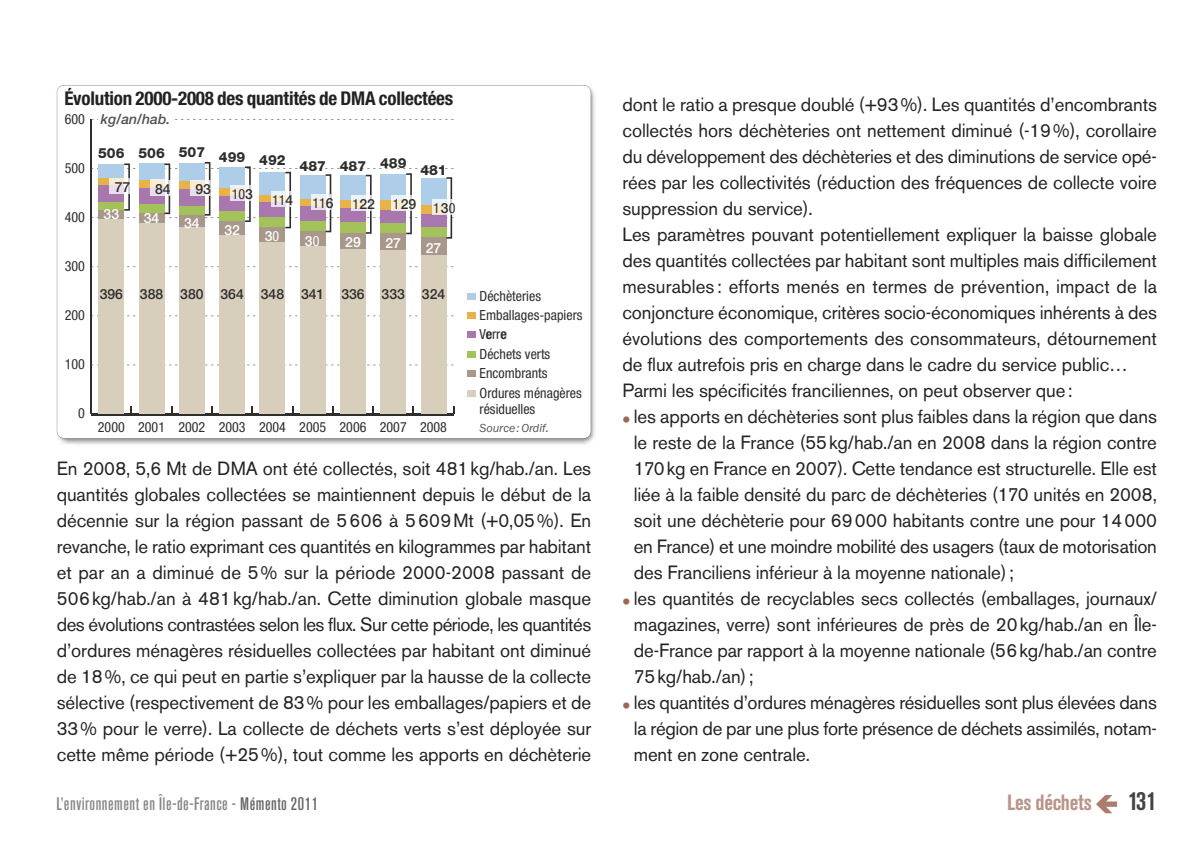
<style>
.page{position:relative;width:1191px;height:842px;background:#fff}
.page>*{position:absolute;margin:0;border:0;box-sizing:border-box;transform-origin:0 0}
.t1{font:700 condensed 26.8px "Akzidenz Grotesk BE";color:#444443;scale:.94 1}
.t2{font:700 condensed 21.8px "Akzidenz Grotesk BE";letter-spacing:-.01em;color:#ba9488}
.t3{font:19px/26px "Akzidenz Grotesk BE";letter-spacing:-.005em;color:#222221;text-align:justify}
.t4{font:700 condensed 19px "Helvetica Neue";letter-spacing:-.01em;color:#222221}
.t5{font:500 condensed 18px "Akzidenz Grotesk BE";letter-spacing:.03em;color:#868685}
.t6{font:condensed 14px/19.4px "Helvetica Neue";color:#2f2e2d}
.t7{font:500 14px "Helvetica Neue";color:#2f2e2d}
.t8{font:800 14px "Helvetica Neue";color:#2f2e2d}
.t9{font:condensed 14px "Helvetica Neue";color:#fff}
.t10{font:italic 500 14px "Helvetica Neue";color:#515150}
.t11{font:700 condensed 14px "Helvetica Neue";letter-spacing:-.01em;color:#2f2e2d}
.t12{font:italic 12px "Franklin Gothic";color:#515150}
.s1{font-size:24px;color:#9d6654}
.s2{color:#656564}
</style>
<div class="page">
<svg style="left:1096px;top:795px;width:21px;height:18px"></svg>
<img style="left:56px;top:85px;width:539px;height:360px">
<div style="left:57px;top:86px;width:534px;height:352px;background:#fff;border-radius:7px"></div>
<hr style="left:91px;top:413px;width:363px;height:2px;background:#2f2e2d">
<hr style="left:91px;top:120px;width:1px;height:294px;background:#2f2e2d">
<svg style="left:92px;top:365px;width:361px;height:1px"></svg>
<svg style="left:92px;top:316px;width:361px;height:1px"></svg>
<svg style="left:92px;top:267px;width:361px;height:1px"></svg>
<svg style="left:91px;top:119px;width:362px;height:1px"></svg>
<div style="left:259px;top:228px;width:26px;height:15px;background:#a8988c"></div>
<div style="left:300px;top:231px;width:26px;height:16px;background:#a8988c"></div>
<div style="left:340px;top:233px;width:26px;height:16px;background:#a8988c"></div>
<div style="left:380px;top:233px;width:26px;height:18px;background:#a8988c"></div>
<div style="left:421px;top:238px;width:25px;height:17px;background:#a8988c"></div>
<div style="left:98px;top:219px;width:26px;height:195px;background:#d7cfbc"></div>
<div style="left:139px;top:224px;width:25px;height:190px;background:#d7cfbc"></div>
<div style="left:179px;top:228px;width:26px;height:186px;background:#d7cfbc"></div>
<div style="left:219px;top:235px;width:26px;height:179px;background:#d7cfbc"></div>
<div style="left:259px;top:243px;width:26px;height:171px;background:#d7cfbc"></div>
<div style="left:300px;top:247px;width:26px;height:167px;background:#d7cfbc"></div>
<div style="left:340px;top:249px;width:26px;height:165px;background:#d7cfbc"></div>
<div style="left:380px;top:251px;width:26px;height:163px;background:#d7cfbc"></div>
<div style="left:421px;top:255px;width:25px;height:159px;background:#d7cfbc"></div>
<div style="left:98px;top:114px;width:74px;height:14px;background:#fff"></div>
<svg style="left:91px;top:162px;width:363px;height:77px"></svg>
<div style="left:467px;top:312px;width:9px;height:7px;background:#e7b248"></div>
<div style="left:467px;top:332px;width:9px;height:6px;background:#a877ad"></div>
<div style="left:467px;top:351px;width:9px;height:7px;background:#a3c259"></div>
<div style="left:467px;top:371px;width:9px;height:6px;background:#a8988c"></div>
<div style="left:467px;top:390px;width:9px;height:7px;background:#d7cfbc"></div>
<div style="left:467px;top:293px;width:9px;height:6px;background:#adcde9"></div>
<p class="t4" style="left:64px;top:91px;width:390px">Évolution 2000-2008 des quantités de DMA collectées</p>
<p class="t6" style="left:65px;top:110px;width:22px">600</p>
<p class="t6" style="left:65px;top:159px;width:22px">500</p>
<p class="t6" style="left:65px;top:208px;width:22px">400</p>
<p class="t6" style="left:65px;top:257px;width:22px">300</p>
<p class="t6" style="left:65px;top:306px;width:22px">200</p>
<p class="t10" style="left:101px;top:114px;width:71px">kg/an/hab.</p>
<p class="t8" style="left:98px;top:148px;width:68px">506 506</p>
<p class="t8" style="left:179px;top:147px;width:28px">507</p>
<p class="t6" style="left:115px;top:178px;width:17px">77</p>
<p class="t6" style="left:155px;top:180px;width:17px">84</p>
<p class="t9" style="left:104px;top:209px;width:17px">33</p>
<p class="t9" style="left:144px;top:213px;width:17px">34</p>
<p class="t6" style="left:195px;top:180px;width:17px">93</p>
<p class="t9" style="left:184px;top:218px;width:17px">34</p>
<p class="t8" style="left:219px;top:152px;width:28px">499</p>
<p class="t8" style="left:259px;top:155px;width:28px">492</p>
<p class="t8" style="left:299px;top:161px;width:108px">487 487 489</p>
<p class="t8" style="left:420px;top:165px;width:28px">481</p>
<p class="t6" style="left:232px;top:185px;width:23px">103</p>
<p class="t9" style="left:224px;top:225px;width:17px">32</p>
<p class="t6" style="left:272px;top:191px;width:23px">114</p>
<p class="t6" style="left:312px;top:195px;width:23px">116</p>
<p class="t6" style="left:353px;top:196px;width:24px">122</p>
<p class="t6" style="left:393px;top:197px;width:64px">129 130</p>
<p class="t9" style="left:265px;top:231px;width:16px">30</p>
<p class="t9" style="left:305px;top:235px;width:16px">30</p>
<p class="t9" style="left:345px;top:237px;width:17px">29</p>
<p class="t9" style="left:385px;top:238px;width:17px">27</p>
<p class="t9" style="left:426px;top:243px;width:17px">27</p>
<p class="t7" style="left:100px;top:289px;width:65px">396 388</p>
<p class="t7" style="left:381px;top:289px;width:25px">333</p>
<p class="t7" style="left:180px;top:289px;width:25px">380</p>
<p class="t7" style="left:422px;top:289px;width:25px">324</p>
<p class="t7" style="left:220px;top:289px;width:146px">364 348 341 336</p>
<p class="t6" style="left:65px;top:356px;width:22px">100</p>
<p class="t6" style="left:78px;top:405px;width:8px">0</p>
<p class="t6" style="left:98px;top:418px;width:350px">2000 2001 2002 2003 2004 2005 2006 2007 2008</p>
<p class="t6" style="left:479px;top:287px;width:63px">Déchèteries</p>
<p class="t6" style="left:479px;top:306px;width:104px">Emballages-papiers</p>
<p class="t11" style="left:479px;top:329px;width:29px">Verre</p>
<p class="t6" style="left:479px;top:345px;width:104px">Déchets verts<br>Encombrants<br>Ordures ménagères</p>
<p class="t6" style="left:479px;top:401px;width:57px">résiduelles</p>
<p class="t12" style="left:479px;top:424px;width:71px">Source:Ordif.</p>
<p class="t3" style="left:57px;top:457px;width:536px">En 2008, 5,6 Mt de DMA ont été collectés, soit 481kg/hab./an. Les quantités globales collectées se maintiennent depuis le début de la décennie sur la région passant de 5606 à 5609Mt (+0,05%). En revanche, le ratio exprimant ces quantités en kilogrammes par habitant et par an a diminué de 5% sur la période 2000-2008 passant de 506kg/hab./an à 481kg/hab./an. Cette diminution globale masque des évolutions contrastées selon les flux. Sur cette période, les quantités d’ordures ménagères résiduelles collectées par habitant ont diminué de 18%, ce qui peut en partie s’expliquer par la hausse de la collecte sélective (respectivement de 83% pour les emballages/papiers et de 33% pour le verre). La collecte de déchets verts s’est déployée sur cette même période (+25%), tout comme les apports en déchèterie</p>
<p class="t3" style="left:622px;top:93px;width:536px;text-align:left">dont le ratio a presque doublé (+93%). Les quantités d’encombrants collectés hors déchèteries ont nettement diminué (-19%), corollaire du développement des déchèteries et des diminutions de service opé&shy;rées par les collectivités (réduction des fréquences de collecte voire suppression du service).<br>Les paramètres pouvant potentiellement expliquer la baisse globale des quantités collectées par habitant sont multiples mais difficilement mesurables : efforts menés en termes de prévention, impact de la conjoncture économique, critères socio-économiques inhérents à des évolutions des comportements des consommateurs, détournement de flux autrefois pris en charge dans le cadre du service public… Parmi les spécificités franciliennes, on peut observer que:</p>
<p class="t3" style="left:634px;top:405px;width:525px;text-indent:-11px"><span class="s1">•</span> les apports en déchèteries sont plus faibles dans la région que dans le reste de la France (55kg/hab./an en 2008 dans la région contre 170kg en France en 2007). Cette tendance est structurelle. Elle est liée à la faible densité du parc de déchèteries (170 unités en 2008, soit une déchèterie pour 69000 habitants contre une pour 14000 en France) et une moindre mobilité des usagers (taux de motorisation des Franciliens inférieur à la moyenne nationale);</p>
<p class="t3" style="left:634px;top:587px;width:525px;text-indent:-11px"><span class="s1">•</span> les quantités de recyclables secs collectés (emballages, journaux/ magazines, verre) sont inférieures de près de 20kg/hab./an en Île&shy;de-France par rapport à la moyenne nationale (56kg/hab./an contre 75kg/hab./an);</p>
<p class="t3" style="left:634px;top:691px;width:524px;text-indent:-11px"><span class="s1">•</span> les quantités d’ordures ménagères résiduelles sont plus élevées dans la région de par une plus forte présence de déchets assimilés, notam&shy;ment en zone centrale.</p>
<p class="t5" style="left:56px;top:797px;width:263px">L’environnement en Île-de-France - <span class="s2">Mémento 2011</span></p>
<p class="t2" style="left:1007px;top:794px;width:86px">Les déchets</p>
<h1 class="t1" style="left:1128px;top:791px;width:32px">131</h1>
</div>
